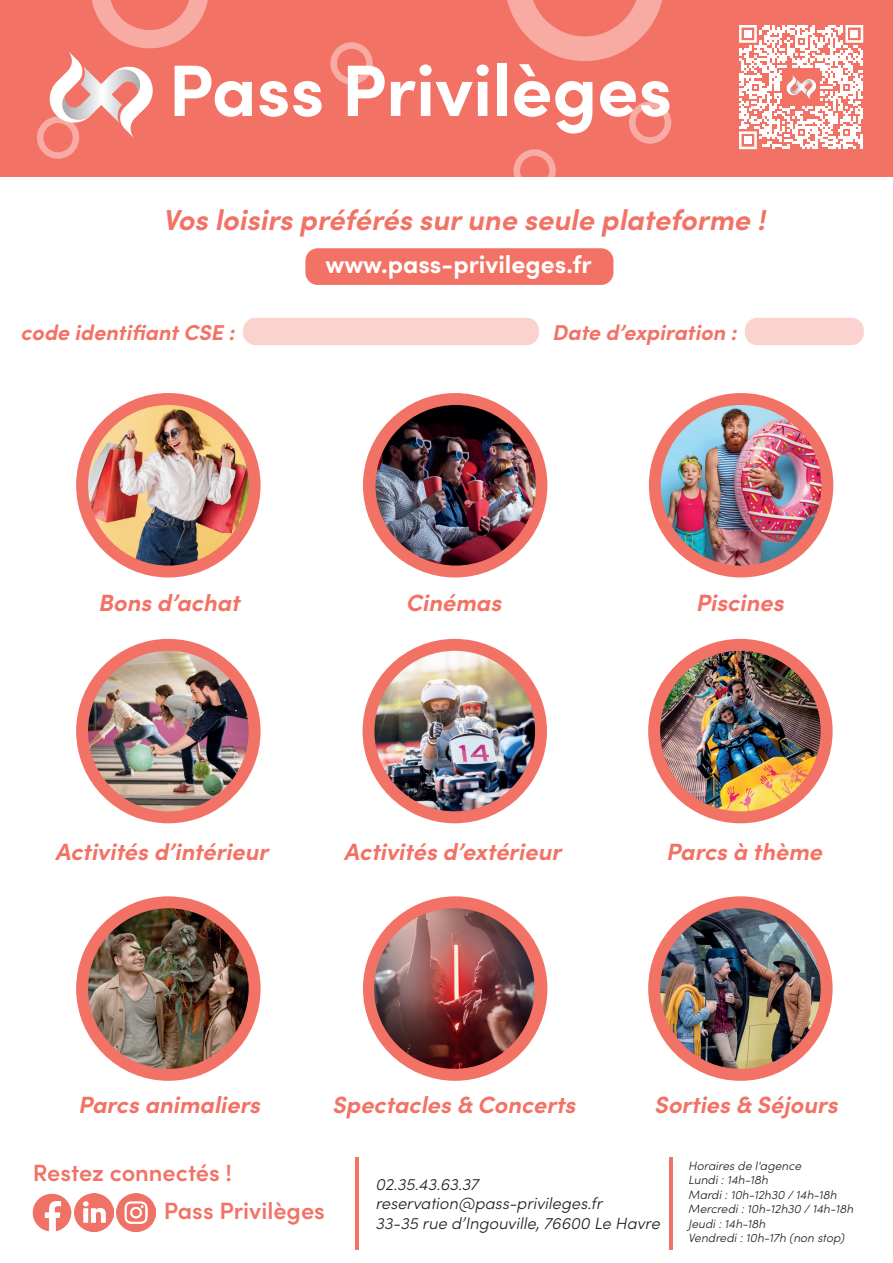
<style>
.page{position:relative;width:893px;height:1263px;background:#fff}
.page>*{position:absolute;margin:0;border:0;box-sizing:border-box;transform-origin:0 0}
.t1{font:700 72.9px "Sofia Pro";color:#fff}
.t2{font:italic 700 28.8px "Sofia Pro";color:#f27265}
.t3{font:700 24.9px "Sofia Pro";color:#fff}
.t4{font:italic 700 23.55px "Sofia Pro";color:#f27265}
.t5{font:600 23.55px "Sofia Pro";color:#f27265}
.t6{font:italic 700 21.6px "Sofia Pro";color:#f27265}
.t7{font:italic 300 16.35px/19.6px "Sofia Pro";color:#231f20}
.t8{font:italic 300 12.15px/14.5px "Sofia Pro";color:#231f20}
</style>
<div class="page">
<div style="left:305px;top:248px;width:308px;height:37px;background:#f27265;border-radius:12px"></div>
<div style="left:243px;top:318px;width:296px;height:27px;background:#fad2ce;border-radius:12px"></div>
<div style="left:745px;top:318px;width:119px;height:27px;background:#fad2ce;border-radius:12px"></div>
<div style="left:0;top:0;width:893px;height:177px;background:#f27265"></div>
<img style="left:75px;top:1193px;width:38px;height:39px">
<img style="left:117px;top:1193px;width:38px;height:39px">
<img style="left:33px;top:1193px;width:38px;height:39px">
<svg style="left:507px;top:0;width:155px;height:61px"></svg>
<svg style="left:76px;top:393px;width:185px;height:184px"></svg>
<svg style="left:363px;top:393px;width:184px;height:184px"></svg>
<svg style="left:649px;top:393px;width:184px;height:184px"></svg>
<svg style="left:76px;top:639px;width:185px;height:184px"></svg>
<svg style="left:363px;top:639px;width:184px;height:184px"></svg>
<svg style="left:648px;top:639px;width:185px;height:184px"></svg>
<svg style="left:76px;top:896px;width:185px;height:185px"></svg>
<svg style="left:363px;top:896px;width:184px;height:185px"></svg>
<svg style="left:648px;top:896px;width:185px;height:185px"></svg>
<svg style="left:37px;top:0;width:171px;height:159px"></svg>
<svg style="left:330px;top:42px;width:43px;height:43px"></svg>
<svg style="left:513px;top:149px;width:43px;height:28px"></svg>
<svg style="left:629px;top:101px;width:42px;height:43px"></svg>
<img style="left:88px;top:405px;width:161px;height:160px;border-radius:80px">
<img style="left:661px;top:405px;width:160px;height:160px;border-radius:80px">
<img style="left:374px;top:651px;width:161px;height:160px;border-radius:80px">
<img style="left:88px;top:908px;width:161px;height:161px;border-radius:80px">
<img style="left:660px;top:908px;width:161px;height:161px;border-radius:80px">
<img style="left:374px;top:908px;width:161px;height:161px;border-radius:80px">
<img style="left:88px;top:651px;width:161px;height:160px;border-radius:80px">
<img style="left:375px;top:405px;width:161px;height:160px;border-radius:80px">
<img style="left:660px;top:651px;width:161px;height:160px;border-radius:80px">
<hr style="left:355px;top:1158px;width:4px;height:92px;background:#f27265">
<hr style="left:669px;top:1158px;width:3px;height:92px;background:#f27265">
<svg style="left:739px;top:25px;width:124px;height:124px"></svg>
<h1 class="t1" style="left:168px;top:34px;width:505px">Pass Privilèges</h1>
<p class="t2" style="left:163px;top:197px;width:604px">Vos loisirs préférés sur une seule plateforme !</p>
<p class="t3" style="left:325px;top:245px;width:268px">www.pass-privileges.fr</p>
<p class="t6" style="left:21px;top:315px;width:215px">code identifiant CSE :</p>
<p class="t6" style="left:552px;top:315px;width:186px">Date d’expiration :</p>
<p class="t4" style="left:98px;top:585px;width:143px">Bons d’achat</p>
<p class="t4" style="left:406px;top:585px;width:97px">Cinémas</p>
<p class="t4" style="left:696px;top:585px;width:89px">Piscines</p>
<p class="t4" style="left:55px;top:833px;width:215px">Activités d’intérieur</p>
<p class="t4" style="left:344px;top:833px;width:219px">Activités d’extérieur</p>
<p class="t4" style="left:666px;top:833px;width:158px">Parcs à thème</p>
<p class="t4" style="left:78px;top:1086px;width:184px">Parcs animaliers</p>
<p class="t4" style="left:332px;top:1086px;width:245px">Spectacles &amp; Concerts</p>
<p class="t4" style="left:654px;top:1086px;width:185px">Sorties &amp; Séjours</p>
<p class="t5" style="left:33px;top:1155px;width:201px">Restez connectés !</p>
<p class="t5" style="left:164px;top:1193px;width:163px">Pass Privilèges</p>
<p class="t7" style="left:375px;top:1173px;width:286px">02.35.43.63.37 reservation@pass-privileges.fr<br>33-35 rue d’Ingouville, 76600 Le Havre</p>
<p class="t8" style="left:688px;top:1157px;width:167px">Horaires de l'agence<br>Lundi : 14h-18h<br>Mardi : 10h-12h30 / 14h-18h<br>Mercredi : 10h-12h30 / 14h-18h<br>Jeudi : 14h-18h<br>Vendredi : 10h-17h (non stop)</p>
</div>
